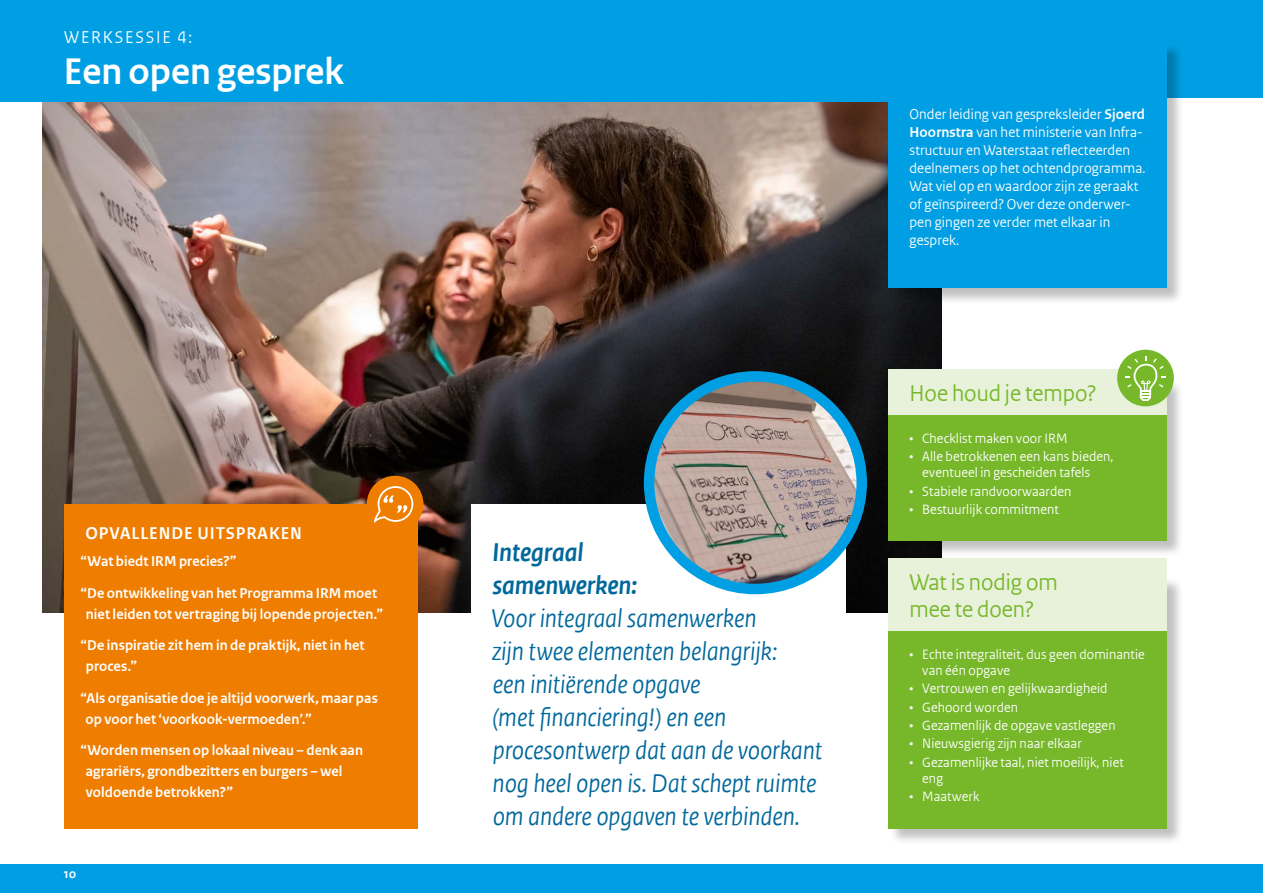
<style>
.page{position:relative;width:1263px;height:893px;background:#fff}
.page>*{position:absolute;margin:0;border:0;box-sizing:border-box;transform-origin:0 0}
.Kop_spread{font:700 39px "Rijksoverheid Sans Heading TT";color:#fff}
.citaat_groot_als_str{font:italic 27px/33px "Rijksoverheid Sans Heading TT";letter-spacing:-.005em;color:#01689b}
.kop_kader_rijtjes{font:24px/27px "Rijksoverheid Sans Heading TT";color:#76b82a}
.citaat_kopje{font:700 18px "Rijksoverheid Sans Heading TT";letter-spacing:.05em;color:#fff}
.chapeau-wit{font:18px "Rijksoverheid Sans Heading TT";letter-spacing:.1em;color:#fff}
.citaten-klein_als_bo{font:700 15px/21px "Rijksoverheid Sans Heading TT";letter-spacing:.01em;color:#fff}
.Intro{font:15px/18px "Rijksoverheid Sans Heading TT";letter-spacing:.01em;color:#fff}
.t1{font:14.25px/16.2px "Rijksoverheid Sans Heading TT";letter-spacing:.01em;color:#fff}
.t2{font:700 13.5px "Rijksoverheid Sans Heading TT";color:#fff}
.s1{font-weight:700}
</style>
<div class="page">
<img style="left:43px;top:102px;width:899px;height:510px">
<div style="left:0;top:0;width:1263px;height:98px;background:#009fe3"></div>
<div style="left:0;top:43px;width:1070px;height:59px;background:#009fe3"></div>
<div style="left:0;top:864px;width:1263px;height:29px;background:#009fe3"></div>
<div style="left:889px;top:43px;width:295px;height:262px;background:#000;opacity:.25"></div>
<div style="left:888px;top:43px;width:279px;height:245px;background:#009fe3"></div>
<div style="left:889px;top:577px;width:295px;height:268px;background:#000;opacity:.25"></div>
<div style="left:888px;top:576px;width:279px;height:252px;background:#76b82a"></div>
<div style="left:889px;top:379px;width:295px;height:178px;background:#000;opacity:.25"></div>
<div style="left:888px;top:378px;width:279px;height:162px;background:#76b82a"></div>
<div style="left:888px;top:558px;width:279px;height:72px;background:#e8f1da"></div>
<div style="left:888px;top:369px;width:279px;height:45px;background:#e8f1da"></div>
<div style="left:1117px;top:350px;width:57px;height:56px;background:#76b82a;border-radius:50%"></div>
<svg style="left:1125px;top:356px;width:41px;height:46px"></svg>
<div style="left:64px;top:504px;width:353px;height:324px;background:#ef7d00"></div>
<div style="left:367px;top:476px;width:56px;height:56px;background:#ef7d00;border-radius:50%"></div>
<svg style="left:373px;top:485px;width:41px;height:38px"></svg>
<div style="left:471px;top:504px;width:375px;height:342px;background:#fff"></div>
<img style="left:649px;top:376px;width:213px;height:213px;border-radius:106px">
<div style="left:644px;top:371px;width:223px;height:223px;border:10px solid #009fe3;border-radius:50%"></div>
<p class="chapeau-wit" style="left:64px;top:26px;width:129px">WERKSESSIE 4:</p>
<p class="Kop_spread" style="left:64px;top:49px;width:282px">Een open gesprek</p>
<p class="citaat_kopje" style="left:85px;top:523px;width:218px">OPVALLENDE UITSPRAKEN</p>
<p class="citaten-klein_als_bo" style="left:81px;top:551px;width:157px">“Wat biedt IRM precies?”</p>
<p class="citaten-klein_als_bo" style="left:81px;top:583px;width:304px;text-align:center">“De ontwikkeling van het Programma IRM moet niet leiden tot vertraging bij lopende projecten.”</p>
<p class="citaten-klein_als_bo" style="left:86px;top:635px;width:280px;text-indent:-5px">“De inspiratie zit hem in de praktijk, niet in het proces.”</p>
<p class="citaten-klein_als_bo" style="left:85px;top:688px;width:294px;text-indent:-5px">“Als organisatie doe je altijd voorwerk, maar pas op voor het ‘voorkook-vermoeden’.”</p>
<p class="citaten-klein_als_bo" style="left:86px;top:740px;width:279px;text-indent:-5px">“Worden mensen op lokaal niveau – denk aan agrariërs, grondbezitters en burgers – wel voldoende betrokken?”</p>
<p class="t2" style="left:64px;top:866px;width:14px">10</p>
<p class="citaat_groot_als_str" style="left:491px;top:536px;width:333px"><span class="s1">Integraal<br>samenwerken:<br></span>Voor integraal samenwerken<br>zijn twee elementen belangrijk:<br>een initiërende opgave<br>(met financiering!) en een procesontwerp dat aan de voorkant nog heel open is. Dat schept ruimte om andere opgaven te verbinden.</p>
<p class="Intro" style="left:909px;top:106px;width:237px">Onder leiding van gespreksleider <span class="s1">Sjoerd Hoornstra</span> van het ministerie van Infra&shy;structuur en Waterstaat reflecteerden deelnemers op het ochtendprogramma.<br>Wat viel op en waardoor zijn ze geraakt of geïnspireerd? Over deze onderwer&shy;pen gingen ze verder met elkaar in gesprek.</p>
<p class="kop_kader_rijtjes" style="left:909px;top:379px;width:188px">Hoe houd je tempo?</p>
<p class="t1" style="left:909px;top:430px;width:159px">• Checklist maken voor IRM</p>
<p class="t1" style="left:922px;top:448px;width:193px;text-indent:-13px">• Alle betrokkenen een kans bieden, eventueel in gescheiden tafels</p>
<p class="t1" style="left:909px;top:483px;width:164px">• Stabiele randvoorwaarden</p>
<p class="t1" style="left:909px;top:501px;width:151px">• Bestuurlijk commitment</p>
<p class="kop_kader_rijtjes" style="left:909px;top:569px;width:150px">Wat is nodig om mee te doen?</p>
<p class="t1" style="left:922px;top:646px;width:224px;text-indent:-13px">• Echte integraliteit, dus geen dominantie van één opgave</p>
<p class="t1" style="left:909px;top:681px;width:200px">• Vertrouwen en gelijkwaardigheid</p>
<p class="t1" style="left:909px;top:699px;width:110px">• Gehoord worden</p>
<p class="t1" style="left:909px;top:717px;width:208px">• Gezamenlijk de opgave vastleggen</p>
<p class="t1" style="left:909px;top:736px;width:174px">• Nieuwsgierig zijn naar elkaar</p>
<p class="t1" style="left:922px;top:754px;width:203px;text-indent:-13px">• Gezamenlijke taal, niet moeilijk, niet eng</p>
<p class="t1" style="left:909px;top:788px;width:71px">• Maatwerk</p>
</div>
